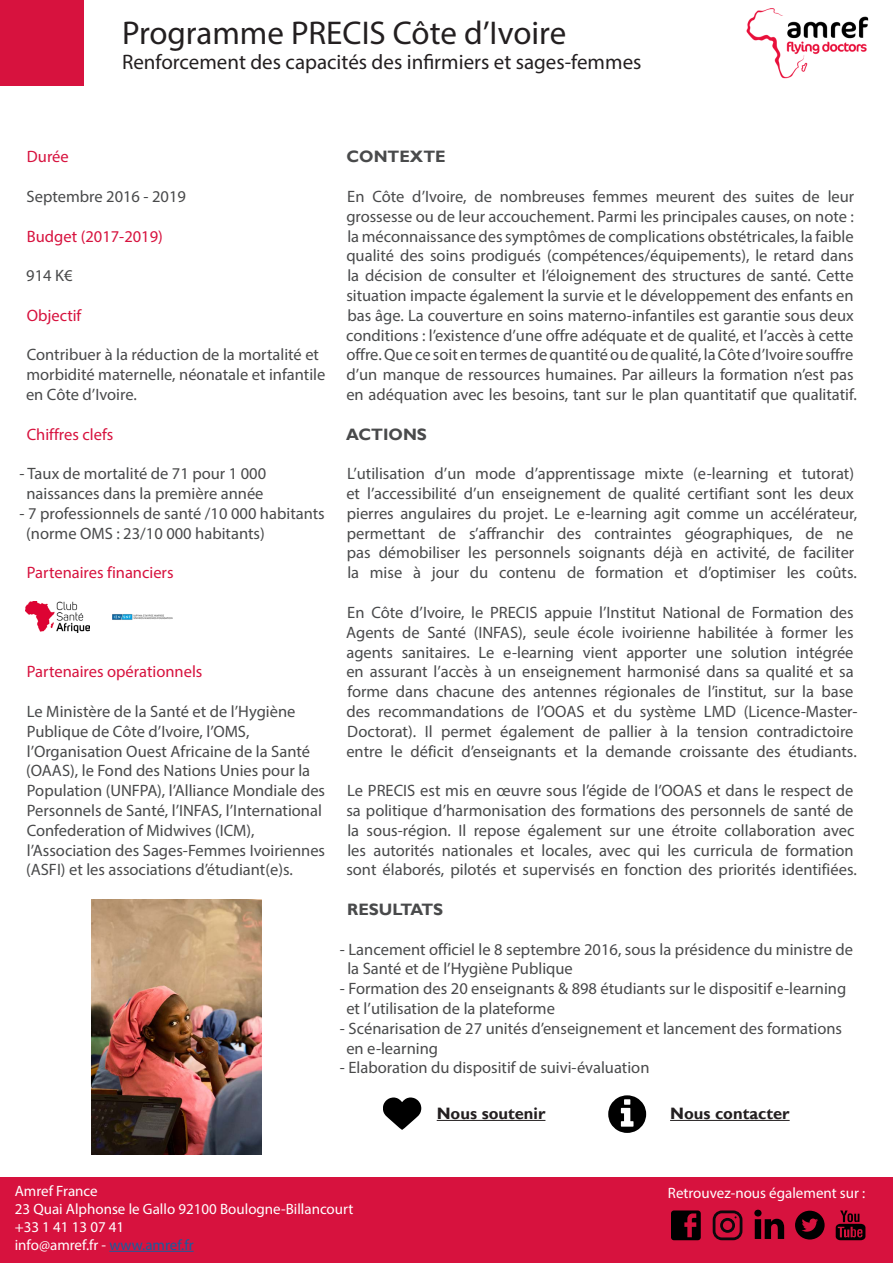
<style>
.page{position:relative;width:893px;height:1263px;background:#fff}
.page>*{position:absolute;margin:0;border:0;box-sizing:border-box;transform-origin:0 0}
.t1{font:33px "Myriad Pro";color:#231f20}
.t2{font:21px "Myriad Pro";color:#231f20}
.t3{font:16.5px/19.8px "Myriad Pro";color:#494a4b}
.t4{font:16.5px "Myriad Pro";color:#d7123e}
.t5{font:700 16.5px "Gill Sans";color:#231f20}
.t6{font:700 16.5px "Gill Sans";color:#494a4b}
.t7{font:15px "Myriad Pro";color:#fff}
.s1{color:#175d9e}
</style>
<div class="page">
<div style="left:0;top:1178px;width:893px;height:85px;background:#d7123e"></div>
<hr style="left:109px;top:1251px;width:85px;height:1px;background:#175d9e">
<div style="left:0;top:0;width:84px;height:85px;background:#d7123e"></div>
<img style="left:746px;top:8px;width:123px;height:71px">
<svg style="left:836px;top:1210px;width:29px;height:30px"></svg>
<svg style="left:671px;top:1210px;width:154px;height:30px"></svg>
<img style="left:26px;top:601px;width:63px;height:32px">
<svg style="left:383px;top:1097px;width:38px;height:33px"></svg>
<svg style="left:608px;top:1095px;width:38px;height:38px"></svg>
<hr style="left:437px;top:1120px;width:108px;height:1px;background:#231f20">
<hr style="left:670px;top:1120px;width:120px;height:1px;background:#231f20">
<img style="left:113px;top:614px;width:60px;height:6px">
<img style="left:91px;top:899px;width:171px;height:255px">
<p class="t1" style="left:122px;top:13px;width:446px">Programme PRECIS Côte d’Ivoire</p>
<p class="t2" style="left:122px;top:49px;width:521px">Renforcement des capacités des infirmiers et sages-femmes</p>
<p class="t4" style="left:27px;top:147px;width:43px">Durée</p>
<p class="t3" style="left:27px;top:186px;width:161px">Septembre 2016 - 2019</p>
<p class="t4" style="left:27px;top:226px;width:137px">Budget (2017-2019)</p>
<p class="t3" style="left:26px;top:266px;width:48px">914 K€</p>
<p class="t4" style="left:27px;top:305px;width:56px">Objectif</p>
<p class="t3" style="left:26px;top:345px;width:301px">Contribuer à la réduction de la mortalité et morbidité maternelle, néonatale et infantile en Côte d’Ivoire.</p>
<p class="t4" style="left:27px;top:424px;width:88px">Chiffres clefs</p>
<p class="t3" style="left:20px;top:464px;width:248px;text-align:center">- Taux de mortalité de 71 pour 1 000 naissances dans la première année</p>
<p class="t3" style="left:26px;top:503px;width:300px;text-indent:-7px">- 7 professionnels de santé /10 000 habitants (norme OMS : 23/10 000 habitants)</p>
<p class="t4" style="left:27px;top:563px;width:148px">Partenaires financiers</p>
<p class="t4" style="left:27px;top:662px;width:177px">Partenaires opérationnels</p>
<p class="t3" style="left:26px;top:701px;width:300px">Le Ministère de la Santé et de l’Hygiène Publique de Côte d’Ivoire, l’OMS, l’Organisation Ouest Africaine de la Santé (OAAS), le Fond des Nations Unies pour la Population (UNFPA), l’Alliance Mondiale des Personnels de Santé, l’INFAS, l’International Confederation of Midwives (ICM), l’Association des Sages-Femmes Ivoiriennes (ASFI) et les associations d’étudiant(e)s.</p>
<p class="t6" style="left:347px;top:147px;width:101px">CONTEXTE</p>
<p class="t3" style="left:346px;top:186px;width:512px">En Côte d’Ivoire, de nombreuses femmes meurent des suites de leur grossesse ou de leur accouchement. Parmi les principales causes, on note : la méconnaissance des symptômes de complications obstétricales, la faible qualité des soins prodigués (compétences/équipements), le retard dans la décision de consulter et l’éloignement des structures de santé. Cette situation impacte également la survie et le développement des enfants en bas âge. La couverture en soins materno-infantiles est garantie sous deux conditions : l’existence d’une offre adéquate et de qualité, et l’accès à cette offre. Que ce soit en termes de quantité ou de qualité, la Côte d’Ivoire souffre d’un manque de ressources humaines. Par ailleurs la formation n’est pas en adéquation avec les besoins, tant sur le plan quantitatif que qualitatif.</p>
<p class="t6" style="left:346px;top:424px;width:82px">ACTIONS</p>
<p class="t3" style="left:346px;top:464px;width:512px">L’utilisation d’un mode d’apprentissage mixte (e-learning et tutorat) et l’accessibilité d’un enseignement de qualité certifiant sont les deux pierres angulaires du projet. Le e-learning agit comme un accélérateur, permettant de s’affranchir des contraintes géographiques, de ne pas démobiliser les personnels soignants déjà en activité, de faciliter la mise à jour du contenu de formation et d’optimiser les coûts.</p>
<p class="t3" style="left:346px;top:602px;width:513px">En Côte d’Ivoire, le PRECIS appuie l’Institut National de Formation des Agents de Santé (INFAS), seule école ivoirienne habilitée à former les agents sanitaires. Le e-learning vient apporter une solution intégrée en assurant l’accès à un enseignement harmonisé dans sa qualité et sa forme dans chacune des antennes régionales de l’institut, sur la base des recommandations de l’OOAS et du système LMD (Licence-Master-Doctorat). Il permet également de pallier à la tension contradictoire entre le déficit d’enseignants et la demande croissante des étudiants.</p>
<p class="t3" style="left:346px;top:780px;width:512px">Le PRECIS est mis en œuvre sous l’égide de l’OOAS et dans le respect de sa politique d’harmonisation des formations des personnels de santé de la sous-région. Il repose également sur une étroite collaboration avec les autorités nationales et locales, avec qui les curricula de formation sont élaborés, pilotés et supervisés en fonction des priorités identifiées.</p>
<p class="t6" style="left:347px;top:899px;width:97px">RESULTATS</p>
<p class="t3" style="left:347px;top:939px;width:507px;text-indent:-7px">- Lancement officiel le 8 septembre 2016, sous la présidence du ministre de la Santé et de l’Hygiène Publique</p>
<p class="t3" style="left:346px;top:978px;width:501px;text-indent:-6px">- Formation des 20 enseignants &amp; 898 étudiants sur le dispositif e-learning et l’utilisation de la plateforme</p>
<p class="t3" style="left:346px;top:1018px;width:497px;text-indent:-6px">- Scénarisation de 27 unités d’enseignement et lancement des formations en e-learning</p>
<p class="t3" style="left:340px;top:1058px;width:311px">- Elaboration du dispositif de suivi-évaluation</p>
<p class="t5" style="left:437px;top:1104px;width:110px">Nous soutenir</p>
<p class="t5" style="left:670px;top:1104px;width:121px">Nous contacter</p>
<p class="t7" style="left:15px;top:1181px;width:84px">Amref France</p>
<p class="t7" style="left:15px;top:1199px;width:340px">23 Quai Alphonse le Gallo 92100 Boulogne-Billancourt</p>
<p class="t7" style="left:15px;top:1217px;width:111px">+33 1 41 13 07 41</p>
<p class="t7" style="left:15px;top:1235px;width:180px">info@amref.fr - <span class="s1">www.amref.fr</span></p>
<p class="t7" style="left:668px;top:1183px;width:199px">Retrouvez-nous également sur :</p>
</div>
